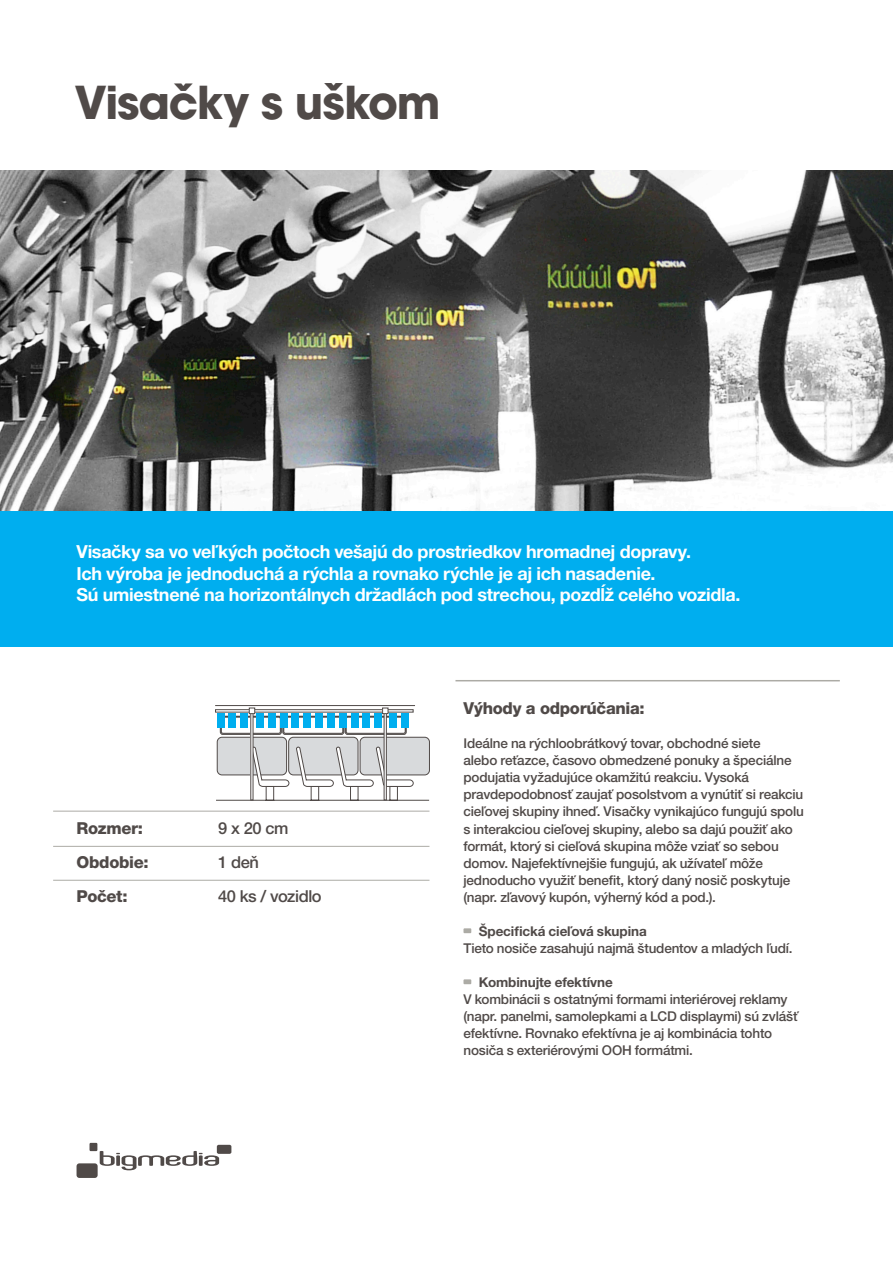
<style>
.page{position:relative;width:893px;height:1263px;background:#fff}
.page>*{position:absolute;margin:0;border:0;box-sizing:border-box;transform-origin:0 0}
.t1{font:700 45px "ITC Avant Garde Pro";letter-spacing:-.03em;color:#504a48}
.t2{font:700 18px/21.6px "Helvetica Neue LT Pro";letter-spacing:-.02em;color:#fff}
.t3{font:800 16.5px "Helvetica Neue LT Pro";letter-spacing:-.02em;color:#504a48}
.t4{font:500 16.5px "Helvetica Neue LT Pro";letter-spacing:-.025em;color:#504a48}
.t5{font:500 13.5px/17px "Helvetica Neue LT Pro";letter-spacing:-.015em;color:#504a48}
.t6{font:700 13.5px "Helvetica Neue LT Pro";letter-spacing:-.005em;color:#504a48}
</style>
<div class="page">
<div style="left:0;top:510px;width:893px;height:136px;background:#00aeef"></div>
<div style="left:90px;top:1143px;width:7px;height:8px;background:#504a48"></div>
<div style="left:77px;top:1163px;width:21px;height:15px;background:#504a48;border-radius:3px"></div>
<div style="left:217px;top:1145px;width:14px;height:9px;background:#504a48;border-radius:2px"></div>
<svg style="left:100px;top:1151px;width:119px;height:19px"></svg>
<div style="left:463px;top:928px;width:8px;height:5px;background:#acaba5"></div>
<div style="left:463px;top:979px;width:8px;height:5px;background:#acaba5"></div>
<img style="left:0;top:170px;width:893px;height:340px">
<hr style="left:455px;top:680px;width:385px;height:1px;background:#acaba5">
<hr style="left:53px;top:846px;width:376px;height:1px;background:#acaba5">
<hr style="left:53px;top:880px;width:376px;height:1px;background:#acaba5">
<hr style="left:53px;top:811px;width:376px;height:1px;background:#acaba5">
<svg style="left:215px;top:705px;width:215px;height:96px"></svg>
<div style="left:218px;top:713px;width:7px;height:15px;background:#00aeef"></div>
<div style="left:229px;top:713px;width:7px;height:15px;background:#00aeef"></div>
<div style="left:241px;top:713px;width:7px;height:15px;background:#00aeef"></div>
<div style="left:390px;top:713px;width:7px;height:15px;background:#00aeef"></div>
<div style="left:401px;top:713px;width:7px;height:15px;background:#00aeef"></div>
<div style="left:256px;top:713px;width:8px;height:15px;background:#00aeef"></div>
<div style="left:268px;top:713px;width:7px;height:15px;background:#00aeef"></div>
<div style="left:280px;top:713px;width:7px;height:15px;background:#00aeef"></div>
<div style="left:292px;top:713px;width:7px;height:15px;background:#00aeef"></div>
<div style="left:304px;top:713px;width:7px;height:15px;background:#00aeef"></div>
<div style="left:316px;top:713px;width:7px;height:15px;background:#00aeef"></div>
<div style="left:327px;top:713px;width:7px;height:15px;background:#00aeef"></div>
<div style="left:339px;top:713px;width:7px;height:15px;background:#00aeef"></div>
<div style="left:351px;top:713px;width:7px;height:15px;background:#00aeef"></div>
<div style="left:363px;top:713px;width:7px;height:15px;background:#00aeef"></div>
<div style="left:374px;top:713px;width:7px;height:15px;background:#00aeef"></div>
<h1 class="t1" style="left:74px;top:72px;width:367px">Visačky s uškom</h1>
<h2 class="t2" style="left:77px;top:541px;width:665px">Visačky sa vo veľkých počtoch vešajú do prostriedkov hromadnej dopravy.<br>Ich výroba je jednoduchá a rýchla a rovnako rýchle je aj ich nasadenie.<br>Sú umiestnené na horizontálnych držadlách pod strechou, pozdĺž celého vozidla.</h2>
<p class="t3" style="left:77px;top:818px;width:68px">Rozmer:</p>
<p class="t4" style="left:218px;top:818px;width:72px">9 x 20 cm</p>
<p class="t3" style="left:77px;top:852px;width:74px">Obdobie:</p>
<p class="t4" style="left:218px;top:852px;width:42px">1 deň</p>
<p class="t3" style="left:77px;top:886px;width:53px">Počet:</p>
<p class="t4" style="left:218px;top:886px;width:105px">40 ks / vozidlo</p>
<p class="t3" style="left:463px;top:699px;width:183px">Výhody a odporúčania:</p>
<p class="t5" style="left:463px;top:735px;width:342px">Ideálne na rýchloobrátkový tovar, obchodné siete<br>alebo reťazce, časovo obmedzené ponuky a špeciálne podujatia vyžadujúce okamžitú reakciu. Vysoká pravdepodobnosť zaujať posolstvom a vynútiť si reakciu cieľovej skupiny ihneď. Visačky vynikajúco fungujú spolu s interakciou cieľovej skupiny, alebo sa dajú použiť ako formát, ktorý si cieľová skupina môže vziať so sebou domov. Najefektívnejšie fungujú, ak užívateľ môže jednoducho využiť benefit, ktorý daný nosič poskytuje (napr. zľavový kupón, výherný kód a pod.).</p>
<p class="t6" style="left:479px;top:922px;width:170px">Špecifická cieľová skupina</p>
<p class="t5" style="left:463px;top:939px;width:331px">Tieto nosiče zasahujú najmä študentov a mladých ľudí.</p>
<p class="t6" style="left:479px;top:973px;width:136px">Kombinujte efektívne</p>
<p class="t5" style="left:463px;top:990px;width:336px">V kombinácii s ostatnými formami interiérovej reklamy (napr. panelmi, samolepkami a LCD displaymi) sú zvlášť efektívne. Rovnako efektívna je aj kombinácia tohto nosiča s exteriérovými OOH formátmi.</p>
</div>
